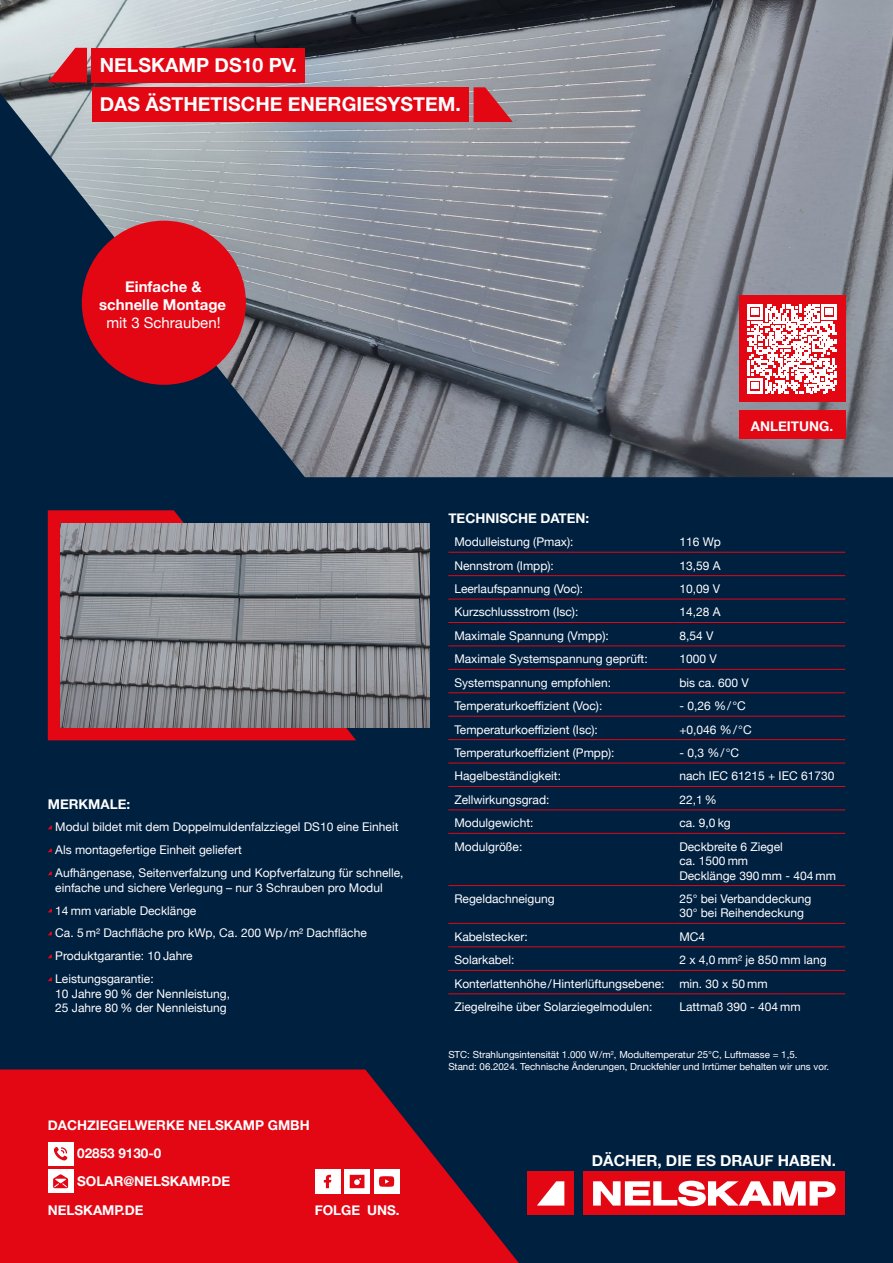
<style>
.page{position:relative;width:893px;height:1263px;background:#002040}
.page>*{position:absolute;margin:0;border:0;box-sizing:border-box;transform-origin:0 0}
.t1{font:700 19.5px "Helvetica Neue";color:#fff}
.t2{font:700 15.3px "Helvetica Neue";color:#fff}
.t3{font:700 15px/18px "Helvetica Neue";color:#fff;text-align:center}
.t4{font:15px "Helvetica Neue";color:#fff}
.t5{font:700 13.5px/27.6px "Helvetica Neue";color:#fff}
.t6{font:12px/23px "Helvetica Neue";color:#fff}
.t7{font:9.75px/11.7px "Helvetica Neue";color:#fff}
</style>
<div class="page">
<svg style="left:48px;top:510px;width:308px;height:230px;fill:#e30613"></svg>
<img style="left:0;top:0;width:893px;height:477px">
<div style="left:92px;top:48px;width:213px;height:34px;background:#e30613"></div>
<svg style="left:48px;top:48px;width:39px;height:34px"></svg>
<div style="left:527px;top:1172px;width:47px;height:43px;background:#e30613"></div>
<svg style="left:537px;top:1181px;width:27px;height:24px"></svg>
<div style="left:583px;top:1172px;width:262px;height:43px;background:#e30613"></div>
<svg style="left:593px;top:1181px;width:243px;height:25px"></svg>
<hr style="left:448px;top:552px;width:225px;height:1px;background:#e30613">
<hr style="left:673px;top:552px;width:172px;height:1px;background:#e30613">
<hr style="left:448px;top:575px;width:225px;height:1px;background:#e30613">
<hr style="left:673px;top:575px;width:172px;height:1px;background:#e30613">
<hr style="left:448px;top:599px;width:225px;height:1px;background:#e30613">
<hr style="left:673px;top:599px;width:172px;height:1px;background:#e30613">
<hr style="left:448px;top:622px;width:225px;height:1px;background:#e30613">
<hr style="left:673px;top:622px;width:172px;height:1px;background:#e30613">
<hr style="left:448px;top:646px;width:225px;height:1px;background:#e30613">
<hr style="left:673px;top:646px;width:172px;height:1px;background:#e30613">
<hr style="left:448px;top:669px;width:225px;height:1px;background:#e30613">
<hr style="left:673px;top:669px;width:172px;height:1px;background:#e30613">
<hr style="left:448px;top:692px;width:225px;height:1px;background:#e30613">
<hr style="left:673px;top:692px;width:172px;height:1px;background:#e30613">
<hr style="left:448px;top:716px;width:225px;height:1px;background:#e30613">
<hr style="left:673px;top:716px;width:172px;height:1px;background:#e30613">
<hr style="left:448px;top:739px;width:225px;height:1px;background:#e30613">
<hr style="left:673px;top:739px;width:172px;height:1px;background:#e30613">
<hr style="left:448px;top:763px;width:225px;height:1px;background:#e30613">
<hr style="left:673px;top:763px;width:172px;height:1px;background:#e30613">
<hr style="left:448px;top:786px;width:225px;height:1px;background:#e30613">
<hr style="left:673px;top:786px;width:172px;height:1px;background:#e30613">
<hr style="left:448px;top:810px;width:225px;height:1px;background:#e30613">
<hr style="left:673px;top:810px;width:172px;height:1px;background:#e30613">
<hr style="left:448px;top:833px;width:225px;height:1px;background:#e30613">
<hr style="left:673px;top:833px;width:172px;height:1px;background:#e30613">
<hr style="left:448px;top:885px;width:225px;height:1px;background:#e30613">
<hr style="left:673px;top:885px;width:172px;height:1px;background:#e30613">
<hr style="left:448px;top:923px;width:225px;height:1px;background:#e30613">
<hr style="left:673px;top:923px;width:172px;height:1px;background:#e30613">
<hr style="left:448px;top:946px;width:225px;height:1px;background:#e30613">
<hr style="left:673px;top:946px;width:172px;height:1px;background:#e30613">
<hr style="left:448px;top:970px;width:225px;height:1px;background:#e30613">
<hr style="left:673px;top:970px;width:172px;height:1px;background:#e30613">
<hr style="left:448px;top:993px;width:225px;height:1px;background:#e30613">
<hr style="left:673px;top:993px;width:172px;height:1px;background:#e30613">
<img style="left:61px;top:523px;width:368px;height:205px">
<div style="left:82px;top:221px;width:164px;height:164px;background:#e30613;border-radius:50%"></div>
<div style="left:92px;top:87px;width:377px;height:35px;background:#e30613"></div>
<svg style="left:474px;top:87px;width:39px;height:35px"></svg>
<div style="left:739px;top:295px;width:106px;height:107px;background:#e30613"></div>
<svg style="left:747px;top:304px;width:89px;height:89px"></svg>
<div style="left:739px;top:410px;width:106px;height:28px;background:#e30613"></div>
<svg style="left:0;top:1069px;width:519px;height:194px;fill:#e30613"></svg>
<div style="left:315px;top:1169px;width:26px;height:24px;background:#fff"></div>
<svg style="left:324px;top:1175px;width:8px;height:13px"></svg>
<svg style="left:344px;top:1169px;width:26px;height:24px"></svg>
<svg style="left:350px;top:1175px;width:14px;height:13px"></svg>
<div style="left:374px;top:1169px;width:26px;height:24px;background:#fff"></div>
<svg style="left:379px;top:1176px;width:15px;height:11px"></svg>
<div style="left:48px;top:1142px;width:25px;height:23px;background:#fff"></div>
<svg style="left:54px;top:1147px;width:13px;height:13px"></svg>
<div style="left:48px;top:1169px;width:25px;height:24px;background:#fff"></div>
<svg style="left:53px;top:1174px;width:15px;height:14px"></svg>
<svg style="left:48px;top:871px;width:4px;height:4px"></svg>
<svg style="left:48px;top:977px;width:4px;height:4px"></svg>
<h1 class="t1" style="left:100px;top:50px;width:199px">NELSKAMP DS10 PV.</h1>
<h1 class="t1" style="left:100px;top:89px;width:363px">DAS ÄSTHETISCHE ENERGIESYSTEM.</h1>
<p class="t3" style="left:99px;top:278px;width:128px">Einfache &amp; schnelle Montage</p>
<p class="t4" style="left:106px;top:312px;width:116px">mit 3 Schrauben!</p>
<p class="t5" style="left:48px;top:790px;width:84px">MERKMALE:</p>
<p class="t6" style="left:55px;top:816px;width:350px">Modul bildet mit dem Doppelmuldenfalzziegel DS10 eine Einheit<br>Als montagefertige Einheit geliefert<br>Aufhängenase, Seitenverfalzung und Kopfverfalzung für schnelle,</p>
<p class="t6" style="left:55px;top:877px;width:329px">einfache und sichere Verlegung – nur 3 Schrauben pro Modul 14 mm variable Decklänge<br>Ca. 5 m² Dachfläche pro kWp, Ca. 200 Wp/m² Dachfläche Produktgarantie: 10 Jahre<br>Leistungsgarantie:</p>
<p class="t6" style="left:55px;top:987px;width:176px;line-height:14.4px">10 Jahre 90 % der Nennleistung,<br>25 Jahre 80 % der Nennleistung</p>
<p class="t5" style="left:77px;top:1112px;width:234px;text-indent:-29px">DACHZIEGELWERKE NELSKAMP GMBH<br>02853 9130-0<br>SOLAR@NELSKAMP.DE</p>
<p class="t5" style="left:48px;top:1196px;width:97px">NELSKAMP.DE</p>
<p class="t5" style="left:315px;top:1196px;width:86px">FOLGE UNS.</p>
<p class="t5" style="left:448px;top:505px;width:143px">TECHNISCHE DATEN:</p>
<p class="t5" style="left:751px;top:412px;width:84px">ANLEITUNG.</p>
<p class="t6" style="left:454px;top:531px;width:121px">Modulleistung (Pmax):</p>
<p class="t6" style="left:679px;top:531px;width:43px">116 Wp</p>
<p class="t6" style="left:454px;top:555px;width:101px">Nennstrom (Impp):</p>
<p class="t6" style="left:679px;top:555px;width:43px">13,59 A</p>
<p class="t6" style="left:454px;top:578px;width:130px">Leerlaufspannung (Voc):</p>
<p class="t6" style="left:679px;top:578px;width:42px">10,09 V</p>
<p class="t6" style="left:454px;top:601px;width:126px">Kurzschlussstrom (Isc):</p>
<p class="t6" style="left:679px;top:601px;width:43px">14,28 A</p>
<p class="t6" style="left:454px;top:625px;width:156px">Maximale Spannung (Vmpp):</p>
<p class="t6" style="left:679px;top:625px;width:36px">8,54 V</p>
<p class="t6" style="left:454px;top:648px;width:195px">Maximale Systemspannung geprüft:</p>
<p class="t6" style="left:679px;top:648px;width:39px">1000 V</p>
<p class="t6" style="left:454px;top:672px;width:158px">Systemspannung empfohlen:</p>
<p class="t6" style="left:679px;top:672px;width:71px">bis ca. 600 V</p>
<p class="t6" style="left:454px;top:695px;width:150px">Temperaturkoeffizient (Voc):</p>
<p class="t6" style="left:679px;top:695px;width:68px">- 0,26 %/°C</p>
<p class="t6" style="left:454px;top:718px;width:145px">Temperaturkoeffizient (Isc):</p>
<p class="t6" style="left:679px;top:718px;width:74px">+0,046 %/°C</p>
<p class="t6" style="left:454px;top:742px;width:162px">Temperaturkoeffizient (Pmpp):</p>
<p class="t6" style="left:679px;top:742px;width:61px">- 0,3 %/°C</p>
<p class="t6" style="left:454px;top:765px;width:108px">Hagelbeständigkeit:</p>
<p class="t6" style="left:679px;top:765px;width:157px">nach IEC 61215 + IEC 61730</p>
<p class="t6" style="left:454px;top:789px;width:97px">Zellwirkungsgrad:</p>
<p class="t6" style="left:679px;top:789px;width:39px">22,1 %</p>
<p class="t6" style="left:454px;top:812px;width:81px">Modulgewicht:</p>
<p class="t6" style="left:679px;top:812px;width:53px">ca. 9,0 kg</p>
<p class="t6" style="left:454px;top:836px;width:70px">Modulgröße:</p>
<p class="t6" style="left:679px;top:840px;width:158px;line-height:14.4px">Deckbreite 6 Ziegel<br>ca. 1500 mm<br>Decklänge 390 mm - 404 mm</p>
<p class="t6" style="left:454px;top:888px;width:102px">Regeldachneigung</p>
<p class="t6" style="left:679px;top:892px;width:133px;line-height:14.4px">25° bei Verbanddeckung<br>30° bei Reihendeckung</p>
<p class="t6" style="left:454px;top:926px;width:75px">Kabelstecker:</p>
<p class="t6" style="left:679px;top:926px;width:27px">MC4</p>
<p class="t6" style="left:454px;top:949px;width:61px">Solarkabel:</p>
<p class="t6" style="left:454px;top:949px;width:374px;line-height:23.5px;text-indent:225px">2 x 4,0 mm² je 850 mm lang<br>Konterlattenhöhe/Hinterlüftungsebene: min. 30 x 50 mm<br>Ziegelreihe über Solarziegelmodulen:</p>
<p class="t6" style="left:679px;top:996px;width:123px">Lattmaß 390 - 404 mm</p>
<p class="t7" style="left:448px;top:1049px;width:382px">STC: Strahlungsintensität 1.000 W/m<sup>2</sup>, Modultemperatur 25°C, Luftmasse = 1,5.<br>Stand: 06.2024. Technische Änderungen, Druckfehler und Irrtümer behalten wir uns vor.</p>
<p class="t2" style="left:592px;top:1149px;width:246px">DÄCHER, DIE ES DRAUF HABEN.</p>
</div>
